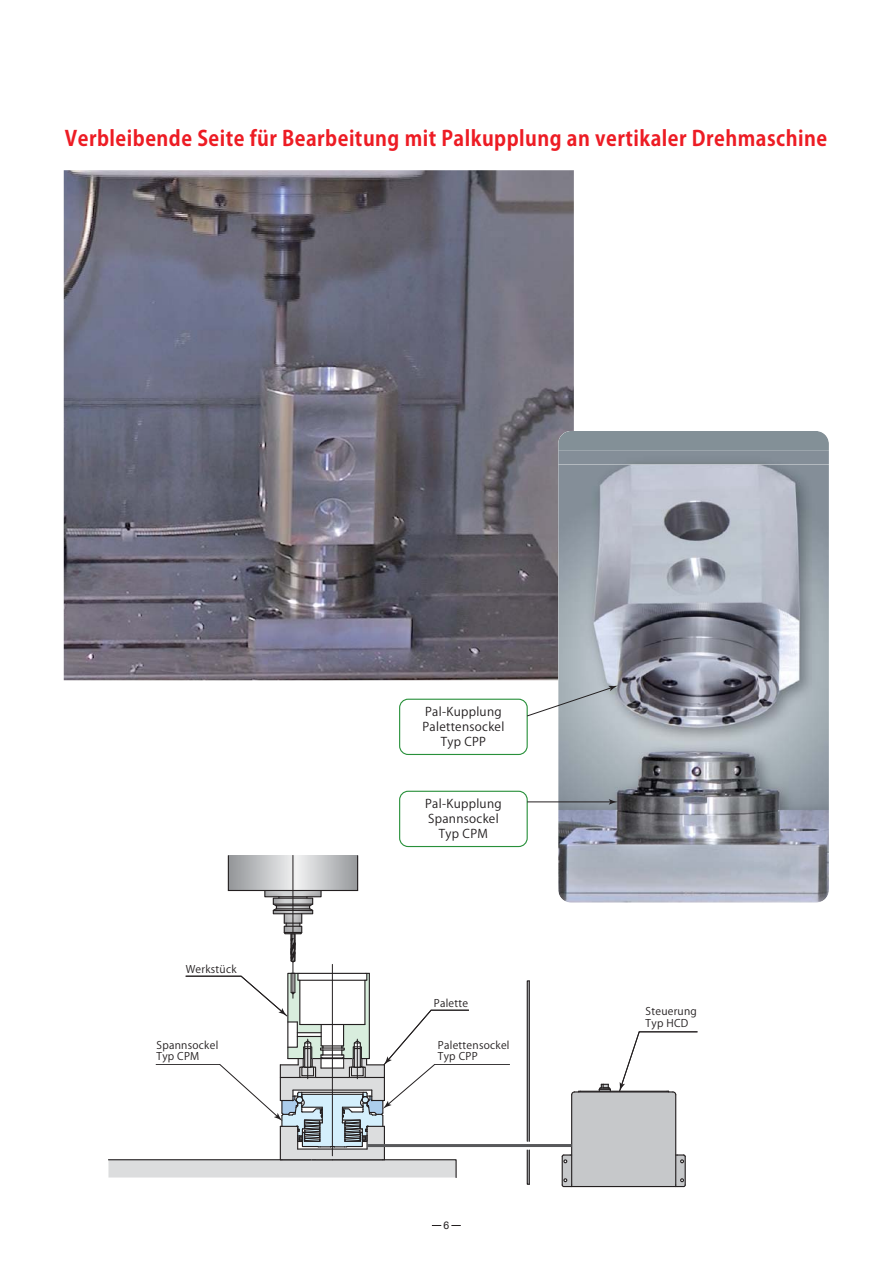
<style>
.page{position:relative;width:893px;height:1263px;background:#fff}
.page>*{position:absolute;margin:0;border:0;box-sizing:border-box;transform-origin:0 0}
.t1{font:21px "Koz Go Pro Bold 90 msp RKSJ H";letter-spacing:.025em;color:#ed1c24;scale:.93 1}
.t2{font:12px/15px "Koz Go Pro Regular 90 msp RKSJ H";letter-spacing:.025em;color:#231f20;text-align:center}
.t3{font:10.5px/10.5px "Koz Go Pro Regular 90 msp RKSJ H";letter-spacing:.025em;color:#231f20}
.t4{font:10.5px "Arial";color:#231f20}
</style>
<div class="page">
<img style="left:64px;top:170px;width:510px;height:510px">
<div style="left:558px;top:431px;width:271px;height:20px;background:#839097"></div>
<img style="left:558px;top:464px;width:271px;height:439px">
<svg style="left:230px;top:857px;width:126px;height:1px"></svg>
<hr style="left:293px;top:855px;width:1px;height:143px;background:#231f20">
<hr style="left:367px;top:1144px;width:205px;height:3px;background:#58595b">
<svg style="left:526px;top:980px;width:4px;height:162px"></svg>
<svg style="left:526px;top:1149px;width:4px;height:36px"></svg>
<hr style="left:529px;top:1150px;width:1px;height:34px;background:#231f20">
<div style="left:399px;top:791px;width:129px;height:56px;border:1px solid #28903a;border-radius:9px"></div>
<div style="left:399px;top:699px;width:129px;height:56px;border:1px solid #28903a;border-radius:9px"></div>
<svg style="left:526px;top:686px;width:92px;height:31px"></svg>
<hr style="left:527px;top:802px;width:85px;height:1px;background:#231f20">
<svg style="left:609px;top:799px;width:9px;height:6px"></svg>
<svg style="left:108px;top:858px;width:402px;height:320px"></svg>
<svg style="left:561px;top:1031px;width:137px;height:157px"></svg>
<p class="t1" style="left:65px;top:130px;width:821px">Verbleibende Seite für Bearbeitung mit Palkupplung an vertikaler Drehmaschine</p>
<p class="t2" style="left:422px;top:706px;width:83px">Pal-Kupplung<br>Palettensockel<br>Typ CPP</p>
<p class="t3" style="left:186px;top:965px;width:52px">Werkstück</p>
<p class="t2" style="left:425px;top:798px;width:78px">Pal-Kupplung<br>Spannsockel<br>Typ CPM</p>
<p class="t3" style="left:434px;top:999px;width:36px">Palette</p>
<p class="t3" style="left:157px;top:1041px;width:63px">Spannsockel<br>Typ CPM</p>
<p class="t3" style="left:438px;top:1041px;width:73px">Palettensockel<br>Typ CPP</p>
<p class="t4" style="left:443px;top:1220px;width:7px">6</p>
<p class="t3" style="left:646px;top:1007px;width:53px;line-height:12px">Steuerung<br>Typ HCD</p>
</div>
